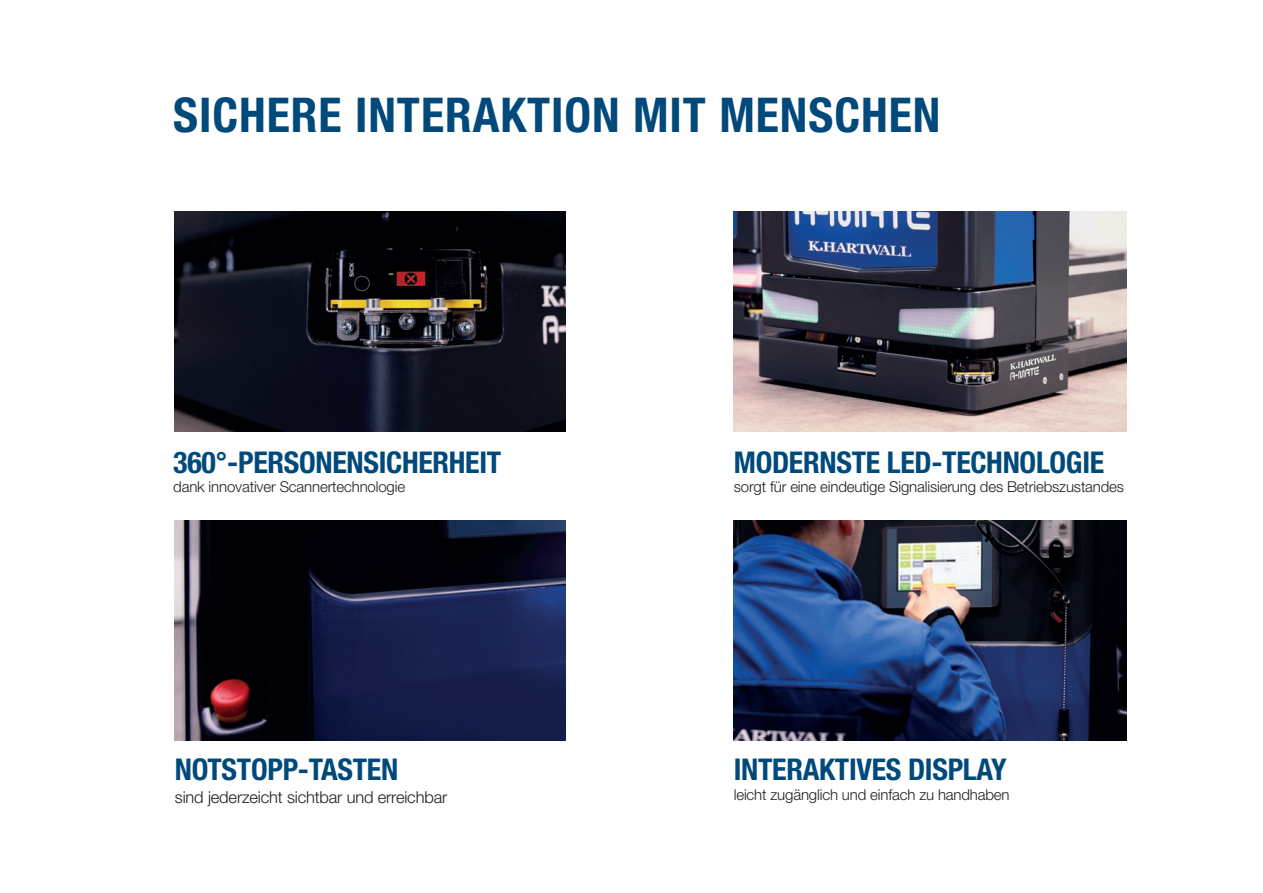
<style>
.page{position:relative;width:1263px;height:893px;background:#fff}
.page>*{position:absolute;margin:0;border:0;box-sizing:border-box;transform-origin:0 0}
.t1{font:700 condensed 48px "Helvetica Neue LT Std";letter-spacing:.02em;color:#00497b}
.t2{font:700 condensed 30px "Helvetica Neue LT Std";letter-spacing:-.01em;color:#00497b}
.t3{font:300 16.5px "Helvetica Neue LT Std";letter-spacing:-.01em;color:#231f20}
.t4{font:300 15px "Helvetica Neue LT Std";letter-spacing:-.01em;color:#231f20}
</style>
<div class="page">
<img style="left:733px;top:211px;width:393px;height:220px">
<img style="left:175px;top:520px;width:391px;height:220px">
<img style="left:733px;top:520px;width:393px;height:220px">
<img style="left:175px;top:211px;width:391px;height:220px">
<p class="t1" style="left:173px;top:86px;width:768px">SICHERE INTERAKTION MIT MENSCHEN</p>
<p class="t2" style="left:173px;top:444px;width:329px">360°-PERSONENSICHERHEIT</p>
<p class="t4" style="left:173px;top:478px;width:233px">dank innovativer Scannertechnologie</p>
<p class="t2" style="left:175px;top:751px;width:225px">NOTSTOPP-TASTEN</p>
<p class="t3" style="left:175px;top:787px;width:274px">sind jederzeicht sichtbar und erreichbar</p>
<p class="t2" style="left:734px;top:444px;width:372px">MODERNSTE LED-TECHNOLOGIE</p>
<p class="t4" style="left:734px;top:478px;width:392px">sorgt für eine eindeutige Signalisierung des Betriebszustandes</p>
<p class="t2" style="left:734px;top:751px;width:275px">INTERAKTIVES DISPLAY</p>
<p class="t4" style="left:734px;top:785px;width:277px">leicht zugänglich und einfach zu handhaben</p>
</div>
